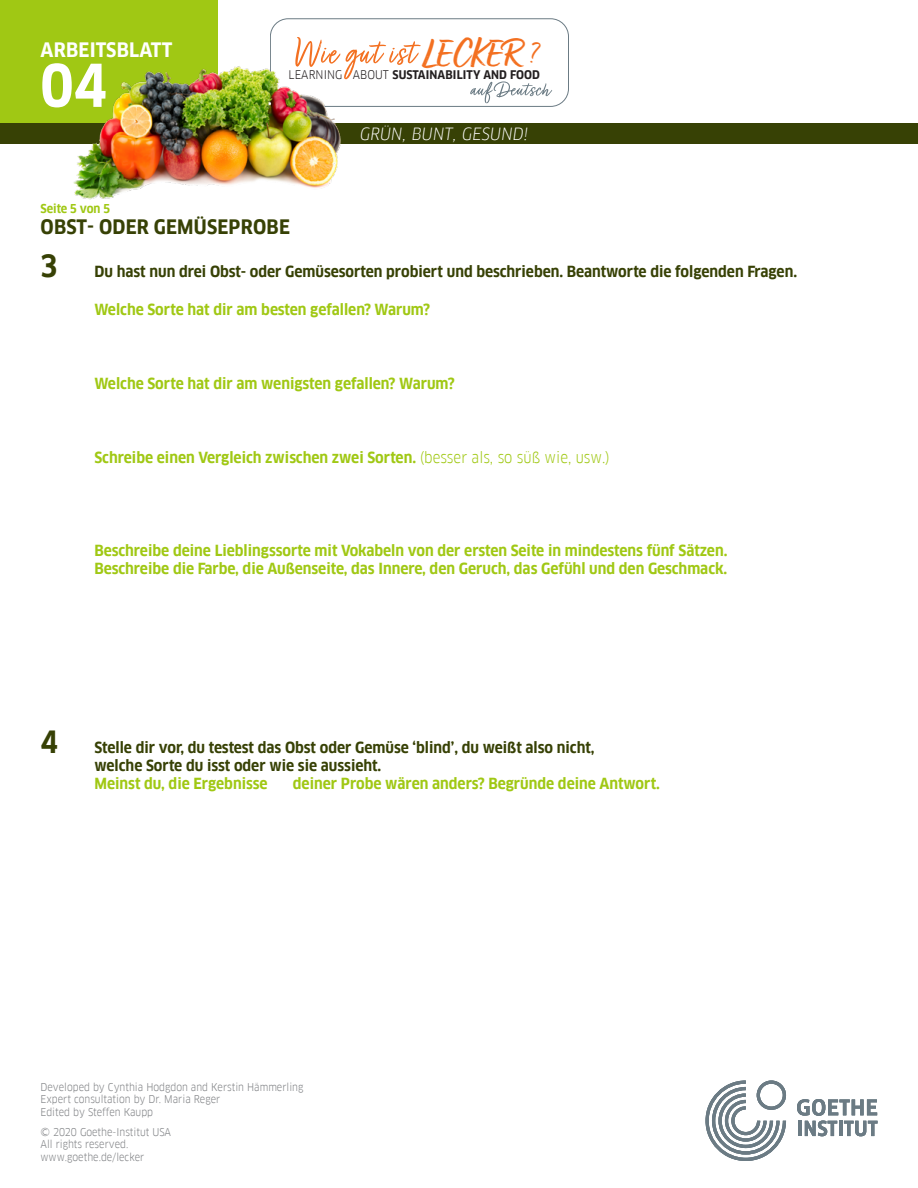
<style>
.page{position:relative;width:918px;height:1188px;background:#fff}
.page>*{position:absolute;margin:0;border:0;box-sizing:border-box;transform-origin:0 0}
.t1{font:700 57.6px "Goethe FF Clan";color:#fff}
.t2{font:39.45px "Turbinado Bold Pro";letter-spacing:.04em;color:#f37021}
.t3{font:700 19.5px "Goethe FF Clan";letter-spacing:.01em;color:#374105}
.t4{font:700 19.5px "Goethe FF Clan";letter-spacing:.01em;color:#fff}
.t5{font:italic 16.5px "Goethe FF Clan";letter-spacing:.01em;color:#fff}
.t6{font:700 15px/18px "Goethe FF Clan";color:#a0c814}
.t7{font:700 15px/18px "Goethe FF Clan";color:#374105}
.t8{font:700 12px "Goethe FF Clan";letter-spacing:-.005em;color:#a0c814}
.t9{font:700 11.7px "Goethe FF Clan";letter-spacing:.01em;color:#231f20}
.t10{font:10.5px/12.6px "Goethe FF Clan";color:#808285}
.s1{font-family:"Turbinado Light Pro"}
.s2{font-weight:400}
.s3{font-size:30px}
</style>
<div class="page">
<div style="left:0;top:0;width:217px;height:135px;background:#a0c814"></div>
<div style="left:0;top:123px;width:918px;height:21px;background:#374105"></div>
<div style="left:270px;top:18px;width:299px;height:89px;border:1px solid #6b7b84;border-radius:18px"></div>
<svg style="left:297px;top:37px;width:124px;height:42px"></svg>
<svg style="left:470px;top:81px;width:82px;height:22px"></svg>
<img style="left:73px;top:50px;width:274px;height:150px">
<svg style="left:706px;top:1080px;width:80px;height:81px"></svg>
<svg style="left:797px;top:1099px;width:80px;height:37px"></svg>
<h3 class="t4" style="left:41px;top:38px;width:133px">ARBEITSBLATT</h3>
<h1 class="t1" style="left:40px;top:52px;width:68px">04</h1>
<p class="t8" style="left:40px;top:201px;width:71px">Seite 5 von 5</p>
<h2 class="t2" style="left:423px;top:31px;width:117px">LECKER <span class="s1">?</span></h2>
<p class="t9" style="left:289px;top:68px;width:253px"><span class="s2">LEARNING ABOUT</span> SUSTAINABILITY AND FOOD</p>
<p class="t5" style="left:360px;top:124px;width:170px">GRÜN, BUNT, GESUND!</p>
<h3 class="t3" style="left:41px;top:216px;width:251px">OBST- ODER GEMÜSEPROBE</h3>
<p class="t7" style="left:40px;top:263px;width:758px"><span class="s3">3</span> Du hast nun drei Obst- oder Gemüsesorten probiert und beschrieben. Beantworte die folgenden Fragen.</p>
<p class="t6" style="left:95px;top:300px;width:337px">Welche Sorte hat dir am besten gefallen? Warum?</p>
<p class="t6" style="left:95px;top:375px;width:362px">Welche Sorte hat dir am wenigsten gefallen? Warum?</p>
<p class="t6" style="left:95px;top:449px;width:517px">Schreibe einen Vergleich zwischen zwei Sorten. <span class="s2">(besser als, so süß wie, usw.)</span></p>
<p class="t6" style="left:95px;top:542px;width:634px">Beschreibe deine Lieblingssorte mit Vokabeln von der ersten Seite in mindestens fünf Sätzen.<br>Beschreibe die Farbe, die Außenseite, das Innere, den Geruch, das Gefühl und den Geschmack.</p>
<p class="t7" style="left:94px;top:739px;width:501px;text-indent:-54px"><span class="s3">4</span> Stelle dir vor, du testest das Obst oder Gemüse ‘blind’, du weißt also nicht, welche Sorte du isst oder wie sie aussieht.</p>
<p class="t6" style="left:94px;top:775px;width:175px">Meinst du, die Ergebnisse</p>
<p class="t6" style="left:293px;top:775px;width:368px">deiner Probe wären anders? Begründe deine Antwort.</p>
<p class="t10" style="left:40px;top:1080px;width:264px">Developed by Cynthia Hodgdon and Kerstin Hämmerling<br>Expert consultation by Dr. Maria Reger<br>Edited by Steffen Kaupp</p>
<p class="t10" style="left:40px;top:1126px;width:132px">© 2020 Goethe-Institut USA<br>All rights reserved. www.goethe.de/lecker</p>
</div>
